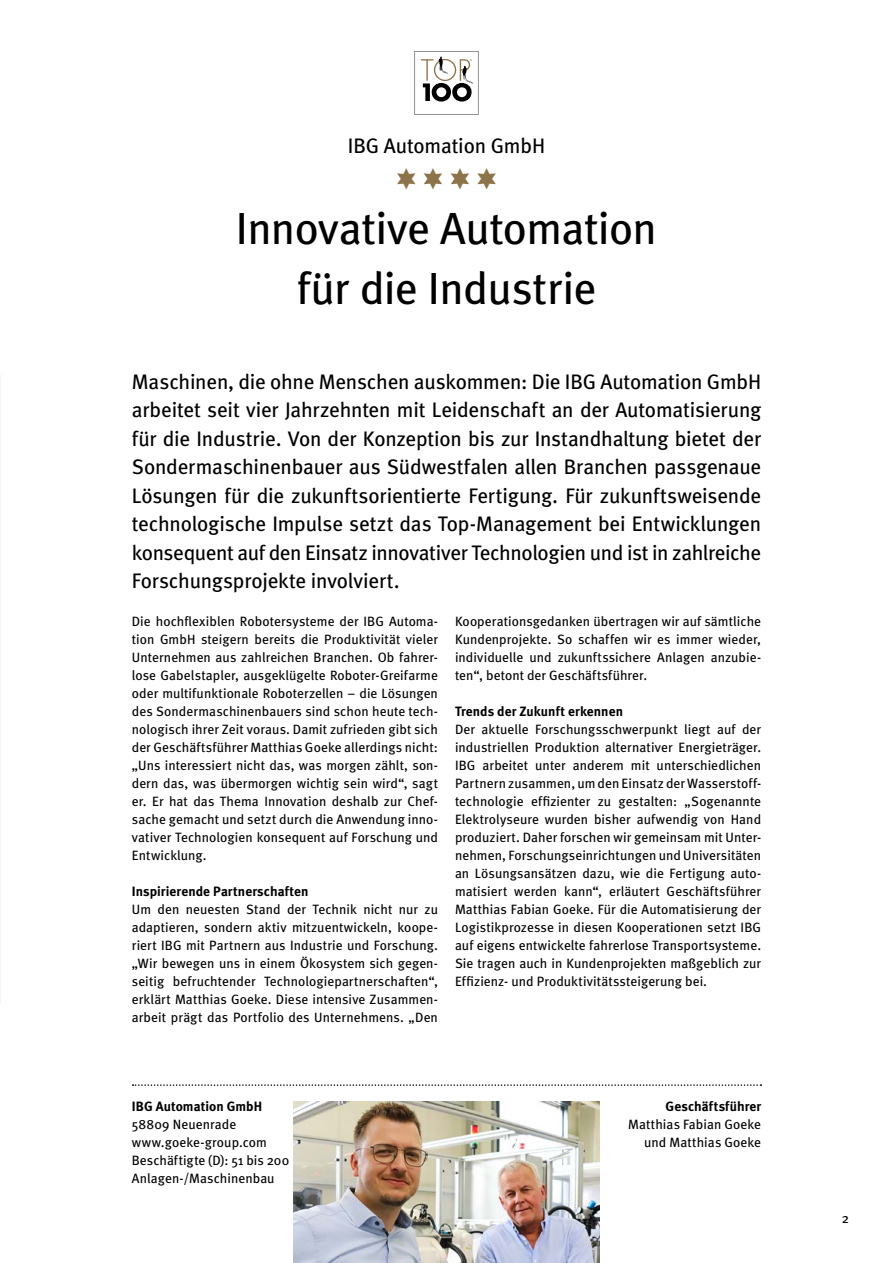
<style>
.page{position:relative;width:893px;height:1263px;background:#fff}
.page>*{position:absolute;margin:0;border:0;box-sizing:border-box;transform-origin:0 0}
.t1{font:45px/60px "Meta";letter-spacing:-.015em;color:#000;text-align:center}
.t2{font:36px "Zapf Dingbats Nr 1 EFOP";color:#8d734a}
.t3{font:21px/28.5px "Meta";letter-spacing:-.01em;color:#000;text-align:justify}
.t4{font:13.5px/18px "Meta";letter-spacing:.005em;color:#000;text-align:justify}
.t5{font:700 13.5px "Meta";letter-spacing:.005em;color:#000}
</style>
<div class="page">
<svg style="left:133px;top:1084px;width:628px;height:2px"></svg>
<svg style="left:415px;top:51px;width:63px;height:64px"></svg>
<img style="left:293px;top:1101px;width:307px;height:162px">
<h3 class="t3" style="left:348px;top:131px;width:199px">IBG Automation GmbH</h3>
<h2 class="t2" style="left:396px;top:155px;width:102px">■ ■ ■ ■</h2>
<h1 class="t1" style="left:236px;top:197px;width:423px">Innovative Automation für die Industrie</h1>
<p class="t3" style="left:132px;top:367px;width:631px">Maschinen, die ohne Menschen auskommen: Die IBG Automation GmbH arbeitet seit vier Jahrzehnten mit Leidenschaft an der Automatisierung für die Industrie. Von der Konzeption bis zur Instandhaltung bietet der Sondermaschinenbauer aus Südwestfalen allen Branchen passgenaue Lösungen für die zukunftsorientierte Fertigung. Für zukunftsweisende technologische Impulse setzt das Top-Management bei Entwicklungen konsequent auf den Einsatz innovativer Technologien und ist in zahlreiche Forschungsprojekte involviert.</p>
<p class="t4" style="left:132px;top:612px;width:308px">Die hochflexiblen Robotersysteme der IBG Automa&shy;tion GmbH steigern bereits die Produktivität vieler Unternehmen aus zahlreichen Branchen. Ob fahrer&shy;lose Gabelstapler, ausgeklügelte Roboter-Greifarme oder multifunktionale Roboterzellen – die Lösungen des Sondermaschinenbauers sind schon heute tech&shy;nologisch ihrer Zeit voraus. Damit zufrieden gibt sich der Geschäftsführer Matthias Goeke allerdings nicht: „Uns interessiert nicht das, was morgen zählt, son&shy;dern das, was übermorgen wichtig sein wird“, sagt er. Er hat das Thema Innovation deshalb zur Chef&shy;sache gemacht und setzt durch die Anwendung inno&shy;vativer Technologien konsequent auf Forschung und Entwicklung.</p>
<p class="t5" style="left:132px;top:883px;width:178px">Inspirierende Partnerschaften</p>
<p class="t4" style="left:132px;top:900px;width:308px">Um den neuesten Stand der Technik nicht nur zu adaptieren, sondern aktiv mitzuentwickeln, koope&shy;riert IBG mit Partnern aus Industrie und Forschung. „Wir bewegen uns in einem Ökosystem sich gegen&shy;seitig befruchtender Technologiepartnerschaften“, erklärt Matthias Goeke. Diese intensive Zusammen&shy;arbeit prägt das Portfolio des Unternehmens. „Den</p>
<p class="t4" style="left:455px;top:612px;width:308px">Kooperationsgedanken übertragen wir auf sämtliche Kundenprojekte. So schaffen wir es immer wieder, individuelle und zukunftssichere Anlagen anzubie&shy;ten“, betont der Geschäftsführer.</p>
<p class="t5" style="left:455px;top:703px;width:170px">Trends der Zukunft erkennen</p>
<p class="t4" style="left:455px;top:720px;width:308px">Der aktuelle Forschungsschwerpunkt liegt auf der industriellen Produktion alternativer Energieträger.<br>IBG arbeitet unter anderem mit unterschiedlichen Partnern zusammen, um den Einsatz der Wasserstoff&shy;technologie effizienter zu gestalten: „Sogenannte Elektrolyseure wurden bisher aufwendig von Hand produziert. Daher forschen wir gemeinsam mit Unter&shy;nehmen, Forschungseinrichtungen und Universitäten an Lösungsansätzen dazu, wie die Fertigung auto&shy;matisiert werden kann“, erläutert Geschäftsführer Matthias Fabian Goeke. Für die Automatisierung der Logistikprozesse in diesen Kooperationen setzt IBG auf eigens entwickelte fahrerlose Transportsysteme.<br>Sie tragen auch in Kundenprojekten maßgeblich zur Effizienz- und Produktivitätssteigerung bei.</p>
<p class="t5" style="left:132px;top:1098px;width:132px">IBG Automation GmbH</p>
<p class="t4" style="left:132px;top:1115px;width:159px;text-align:left">58809 Neuenrade www.goeke-group.com<br>Beschäftigte (D): 51 bis 200<br>Anlagen-/Maschinenbau</p>
<p class="t5" style="left:666px;top:1098px;width:97px">Geschäftsführer</p>
<p class="t4" style="left:628px;top:1115px;width:135px;text-align:right">Matthias Fabian Goeke und Matthias Goeke</p>
<p class="t4" style="left:842px;top:1209px;width:9px">2</p>
</div>
